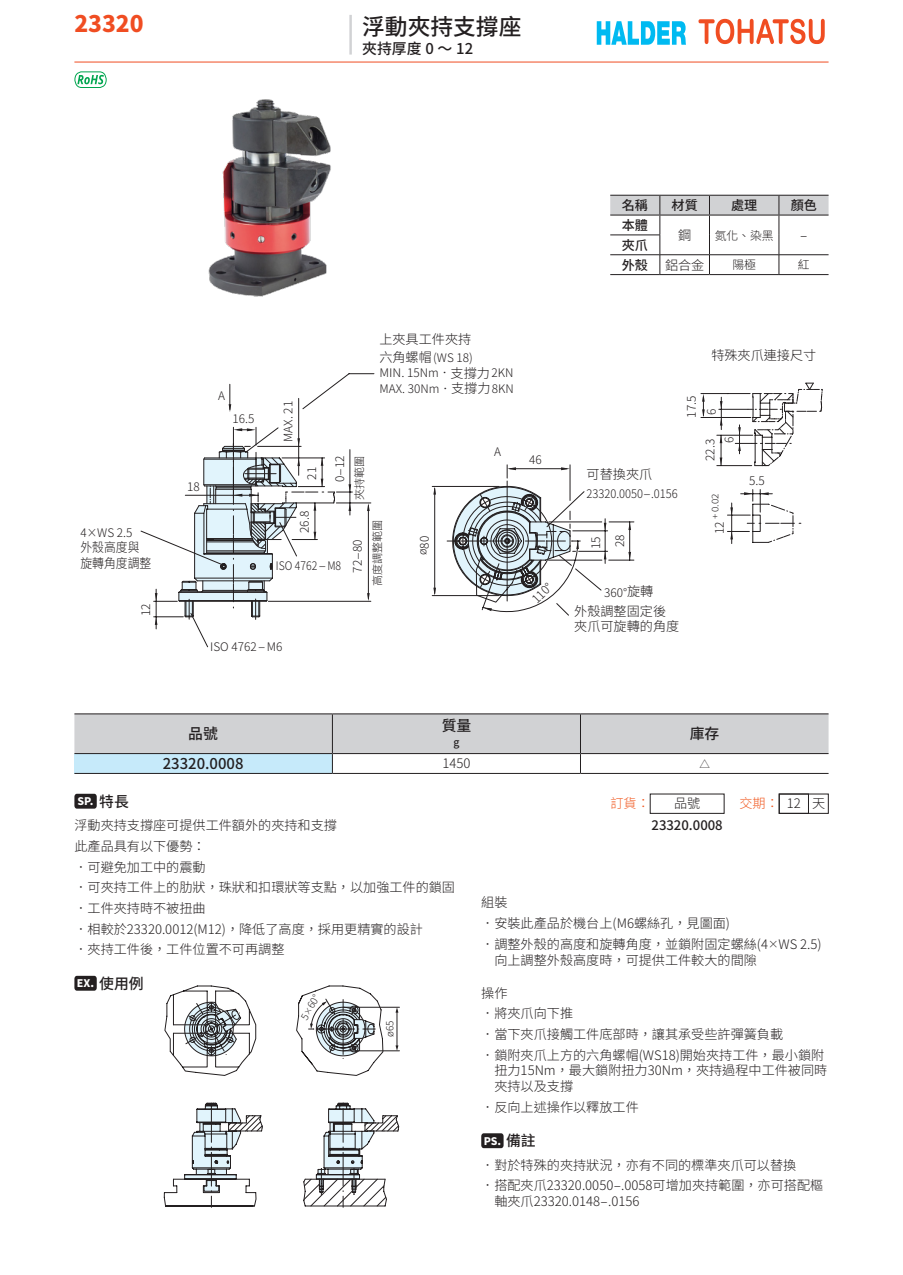
<style>
.page{position:relative;width:903px;height:1275px;background:#fff}
.page>*{position:absolute;margin:0;border:0;box-sizing:border-box;transform-origin:0 0}
.大標_13-M-黑{font:500 22.75px "Source Han Sans TC";color:#231f20}
.品號_13-H-橘{font:800 22.75px "Source Han Sans TC";color:#f04d22}
.小標_8_5-M-黑{font:500 14.88px "Source Han Sans TC";color:#231f20}
.t1{font:300 13.12px/15.8px "Source Han Sans TC";color:#231f20}
.t2{font:500 13.12px "Source Han Sans TC";color:#231f20}
.t3{font:300 13.12px "Source Han Sans TC";color:#231f20;scale:.9 1}
.t4{font:300 13.12px "Source Han Sans TC";color:#f15921}
.t5{font:300 13.12px "Source Han Sans TC";color:#231f20;scale:1.8 1}
.t6{font:300 11.9px "Source Han Sans TC";color:#231f20}
.t7{font:300 11.9px "Source Han Sans TC";color:#231f20;scale:.94 1}
.t8{font:300 11.9px "Source Han Sans TC";color:#231f20;scale:1.06 1}
.t9{font:300 11.9px "Source Han Sans TC";color:#231f20;scale:.89 1}
.t10{font:300 11.03px "Source Han Sans TC";color:#231f20}
.t11{font:800 10.5px "Source Han Sans TC";color:#fff}
.t12{font:300 10.5px "Source Han Sans TC";color:#231f20}
.t13{font:500 10.33px "Source Han Sans TC";color:#231f20}
.t14{font:300 9.8px "Source Han Sans TC";color:#231f20}
.t15{font:300 8.92px "Source Han Sans TC";color:#231f20;scale:1.12 1}
.s1{font-size:13.12px}
.s2{font-size:10.5px}
.s3{font-size:7.88px}
</style>
<div class="page">
<svg style="left:698px;top:19px;width:127px;height:25px"></svg>
<hr style="left:74px;top:62px;width:754px;height:1px;background:#f04d22">
<hr style="left:349px;top:15px;width:3px;height:40px;background:#d1d2d4">
<svg style="left:164px;top:985px;width:211px;height:221px"></svg>
<svg style="left:181px;top:998px;width:218px;height:209px"></svg>
<img style="left:208px;top:99px;width:123px;height:198px">
<svg style="left:610px;top:196px;width:218px;height:78px"></svg>
<hr style="left:610px;top:195px;width:50px;height:1px;background:#231f20">
<hr style="left:660px;top:195px;width:49px;height:1px;background:#231f20">
<hr style="left:709px;top:195px;width:70px;height:1px;background:#231f20">
<hr style="left:779px;top:195px;width:49px;height:1px;background:#231f20">
<hr style="left:610px;top:215px;width:50px;height:1px;background:#231f20">
<hr style="left:660px;top:215px;width:49px;height:1px;background:#231f20">
<hr style="left:709px;top:215px;width:70px;height:1px;background:#231f20">
<hr style="left:779px;top:215px;width:49px;height:1px;background:#231f20">
<hr style="left:610px;top:274px;width:50px;height:1px;background:#231f20">
<hr style="left:660px;top:274px;width:49px;height:1px;background:#231f20">
<hr style="left:709px;top:274px;width:70px;height:1px;background:#231f20">
<hr style="left:779px;top:274px;width:49px;height:1px;background:#231f20">
<hr style="left:610px;top:235px;width:50px;height:1px;background:#231f20">
<hr style="left:610px;top:254px;width:50px;height:1px;background:#231f20">
<hr style="left:660px;top:254px;width:49px;height:1px;background:#231f20">
<hr style="left:709px;top:254px;width:70px;height:1px;background:#231f20">
<hr style="left:779px;top:254px;width:49px;height:1px;background:#231f20">
<hr style="left:74px;top:713px;width:258px;height:1px;background:#231f20">
<hr style="left:332px;top:713px;width:248px;height:1px;background:#231f20">
<hr style="left:580px;top:713px;width:248px;height:1px;background:#231f20">
<hr style="left:332px;top:773px;width:248px;height:1px;background:#231f20">
<hr style="left:580px;top:773px;width:248px;height:1px;background:#231f20">
<hr style="left:74px;top:773px;width:258px;height:1px;background:#231f20">
<svg style="left:74px;top:714px;width:754px;height:59px"></svg>
<div style="left:650px;top:794px;width:74px;height:20px;border:1px solid #231f20"></div>
<div style="left:779px;top:794px;width:30px;height:20px;border:1px solid #231f20"></div>
<div style="left:779px;top:794px;width:49px;height:20px;border:1px solid #231f20"></div>
<div style="left:74px;top:71px;width:33px;height:17px;border:1px solid #00a54f;border-radius:7px"></div>
<svg style="left:77px;top:75px;width:27px;height:9px"></svg>
<svg style="left:153px;top:398px;width:481px;height:231px"></svg>
<svg style="left:155px;top:617px;width:2px;height:8px"></svg>
<svg style="left:155px;top:593px;width:2px;height:8px"></svg>
<svg style="left:233px;top:428px;width:23px;height:3px"></svg>
<svg style="left:628px;top:522px;width:3px;height:8px"></svg>
<svg style="left:628px;top:552px;width:3px;height:8px"></svg>
<svg style="left:177px;top:438px;width:429px;height:180px"></svg>
<svg style="left:701px;top:382px;width:122px;height:162px"></svg>
<svg style="left:229px;top:384px;width:2px;height:28px"></svg>
<div style="left:74px;top:794px;width:23px;height:15px;background:#231f20;border-radius:3px"></div>
<div style="left:481px;top:1133px;width:23px;height:15px;background:#231f20;border-radius:3px"></div>
<div style="left:74px;top:976px;width:23px;height:15px;background:#231f20;border-radius:3px"></div>
<svg style="left:597px;top:21px;width:89px;height:24px"></svg>
<p class="品號_13-H-橘" style="left:74px;top:11px;width:71px">23320</p>
<p class="大標_13-M-黑" style="left:362px;top:14px;width:161px">浮動夾持支撐座</p>
<p class="小標_8_5-M-黑" style="left:362px;top:40px;width:112px">夾持厚度 0 ～ 12</p>
<p class="t6" style="left:80px;top:525px;width:53px">4×WS 2.5</p>
<p class="t3" style="left:80px;top:540px;width:67px">外殼高度與</p>
<p class="t3" style="left:80px;top:556px;width:80px">旋轉角度調整</p>
<p class="t6" style="left:139px;top:616px;width:14px;rotate:-90deg">12</p>
<p class="t2" style="left:622px;top:198px;width:28px">名稱</p>
<p class="t2" style="left:671px;top:198px;width:28px">材質</p>
<p class="t2" style="left:731px;top:198px;width:28px">處理</p>
<p class="t2" style="left:791px;top:198px;width:28px">顏色</p>
<p class="t2" style="left:622px;top:218px;width:28px">本體</p>
<p class="t1" style="left:678px;top:228px;width:15px">鋼</p>
<p class="t6" style="left:715px;top:228px;width:61px">氮化、染黑</p>
<p class="t5" style="left:800px;top:228px;width:6px">-</p>
<p class="t2" style="left:622px;top:238px;width:28px">夾爪</p>
<p class="t2" style="left:622px;top:257px;width:28px">外殼</p>
<p class="t1" style="left:665px;top:257px;width:41px">鋁合金</p>
<p class="t6" style="left:732px;top:258px;width:25px">陽極</p>
<p class="t6" style="left:798px;top:258px;width:13px">紅</p>
<p class="t6" style="left:218px;top:389px;width:8px">A</p>
<p class="t6" style="left:232px;top:412px;width:23px">16.5</p>
<p class="t6" style="left:187px;top:480px;width:14px">18</p>
<p class="t1" style="left:379px;top:331px;width:93px">上夾具工件夾持</p>
<p class="t6" style="left:379px;top:351px;width:95px"><span class="s1">六角螺帽</span>(WS 18)</p>
<p class="t6" style="left:281px;top:442px;width:42px;rotate:-90deg">MAX. 21</p>
<p class="t6" style="left:305px;top:480px;width:14px;rotate:-90deg">21</p>
<p class="t8" style="left:379px;top:366px;width:128px">MIN. 15Nm．<span class="s1">支撐力</span>2KN</p>
<p class="t6" style="left:379px;top:382px;width:136px">MAX. 30Nm．<span class="s1">支撐力</span>8KN</p>
<p class="t6" style="left:333px;top:482px;width:28px;rotate:-90deg">0-12</p>
<p class="t10" style="left:353px;top:500px;width:46px;rotate:-90deg">夾持範圍</p>
<p class="t6" style="left:494px;top:444px;width:8px">A</p>
<p class="t6" style="left:298px;top:533px;width:23px;rotate:-90deg">26.8</p>
<p class="t9" style="left:276px;top:559px;width:75px">ISO 4762-M8</p>
<p class="t6" style="left:351px;top:573px;width:35px;rotate:-90deg">72-80</p>
<p class="t10" style="left:371px;top:586px;width:68px;rotate:-90deg">高度調整範圍</p>
<p class="t6" style="left:418px;top:555px;width:21px;rotate:-90deg"><sup>ø</sup>80</p>
<p class="t6" style="left:210px;top:640px;width:74px">ISO 4762-M6</p>
<p class="t6" style="left:529px;top:453px;width:14px">46</p>
<p class="t6" style="left:529px;top:596px;width:25px;rotate:-45deg">110°</p>
<p class="t1" style="left:711px;top:348px;width:106px">特殊夾爪連接尺寸</p>
<p class="t1" style="left:587px;top:466px;width:67px">可替換夾爪</p>
<p class="t7" style="left:587px;top:487px;width:98px">23320.0050-.0156</p>
<p class="t6" style="left:589px;top:549px;width:14px;rotate:-90deg">15</p>
<p class="t6" style="left:613px;top:547px;width:14px;rotate:-90deg">28</p>
<p class="t6" style="left:685px;top:418px;width:23px;rotate:-90deg">17.5</p>
<p class="t6" style="left:705px;top:415px;width:8px;rotate:-90deg">6</p>
<p class="t6" style="left:703px;top:461px;width:23px;rotate:-90deg">22.3</p>
<p class="t6" style="left:722px;top:443px;width:8px;rotate:-90deg">6</p>
<p class="t15" style="left:710px;top:519px;width:24px;rotate:-90deg">+ 0.02</p>
<p class="t6" style="left:713px;top:534px;width:14px;rotate:-90deg">12</p>
<p class="t6" style="left:749px;top:474px;width:17px">5.5</p>
<p class="t6" style="left:604px;top:586px;width:51px">360°<span class="s1">旋轉</span></p>
<p class="t1" style="left:574px;top:603px;width:93px">外殼調整固定後</p>
<p class="t1" style="left:574px;top:619px;width:106px">夾爪可旋轉的角度</p>
<p class="小標_8_5-M-黑" style="left:188px;top:725px;width:31px">品號</p>
<p class="小標_8_5-M-黑" style="left:442px;top:717px;width:31px">質量</p>
<p class="t13" style="left:453px;top:737px;width:8px">g</p>
<p class="小標_8_5-M-黑" style="left:690px;top:725px;width:31px">庫存</p>
<p class="小標_8_5-M-黑" style="left:163px;top:755px;width:82px">23320.0008</p>
<p class="t1" style="left:442px;top:756px;width:30px">1450</p>
<p class="t12" style="left:699px;top:758px;width:12px">△</p>
<p class="t4" style="left:610px;top:796px;width:41px">訂貨：</p>
<p class="t1" style="left:674px;top:795px;width:28px">品號</p>
<p class="t2" style="left:651px;top:818px;width:73px">23320.0008</p>
<p class="t11" style="left:78px;top:795px;width:17px">SP.</p>
<p class="小標_8_5-M-黑" style="left:99px;top:793px;width:31px">特長</p>
<p class="t1" style="left:74px;top:818px;width:264px">浮動夾持支撐座可提供工件額外的夾持和支撐</p>
<p class="t1" style="left:74px;top:838px;width:133px">此產品具有以下優勢：</p>
<p class="t1" style="left:74px;top:859px;width:133px">．可避免加工中的震動</p>
<p class="t1" style="left:74px;top:880px;width:382px">．可夾持工件上的肋狀，珠狀和扣環狀等支點，以加強工件的鎖固</p>
<p class="t1" style="left:74px;top:900px;width:133px">．工件夾持時不被扭曲</p>
<p class="t1" style="left:74px;top:921px;width:350px">．相較於23320.0012(M12)，降低了高度，採用更精實的設計</p>
<p class="t1" style="left:74px;top:942px;width:211px">．夾持工件後，工件位置不可再調整</p>
<p class="t4" style="left:739px;top:796px;width:41px">交期：</p>
<p class="t1" style="left:787px;top:795px;width:16px">12</p>
<p class="t1" style="left:812px;top:795px;width:15px">天</p>
<p class="t1" style="left:481px;top:895px;width:28px">組裝</p>
<p class="t1" style="left:481px;top:916px;width:250px">．安裝此產品於機台上(M6螺絲孔，見圖面)</p>
<p class="t1" style="left:494px;top:936px;width:329px;text-indent:-13px">．調整外殼的高度和旋轉角度，並鎖附固定螺絲(4<span class="s2">×</span>WS 2.5)向上調整外殼高度時，可提供工件較大的間隙</p>
<p class="t1" style="left:481px;top:985px;width:28px">操作</p>
<p class="t1" style="left:481px;top:1006px;width:93px">．將夾爪向下推</p>
<p class="t1" style="left:481px;top:1026px;width:303px">．當下夾爪接觸工件底部時，讓其承受些許彈簧負載</p>
<p class="t1" style="left:494px;top:1047px;width:334px;text-indent:-13px">．鎖附夾爪上方的六角螺帽(WS18)開始夾持工件，最小鎖附扭力15Nm，最大鎖附扭力30Nm，夾持過程中工件被同時夾持以及支撐</p>
<p class="t1" style="left:481px;top:1099px;width:159px">．反向上述操作以釋放工件</p>
<p class="t11" style="left:484px;top:1135px;width:19px">PS.</p>
<p class="小標_8_5-M-黑" style="left:506px;top:1132px;width:31px">備註</p>
<p class="t1" style="left:481px;top:1157px;width:316px">．對於特殊的夾持狀況，亦有不同的標準夾爪可以替換</p>
<p class="t1" style="left:494px;top:1178px;width:330px;text-indent:-13px">．搭配夾爪23320.0050-.0058可增加夾持範圍，亦可搭配樞軸夾爪23320.0148-.0156</p>
<p class="t11" style="left:77px;top:977px;width:19px">EX.</p>
<p class="小標_8_5-M-黑" style="left:99px;top:975px;width:46px">使用例</p>
<p class="t14" style="left:299px;top:1016px;width:29px;rotate:-60deg">5<span class="s3">×</span>60°</p>
<p class="t14" style="left:384px;top:1037px;width:18px;rotate:-90deg">ø65</p>
</div>
